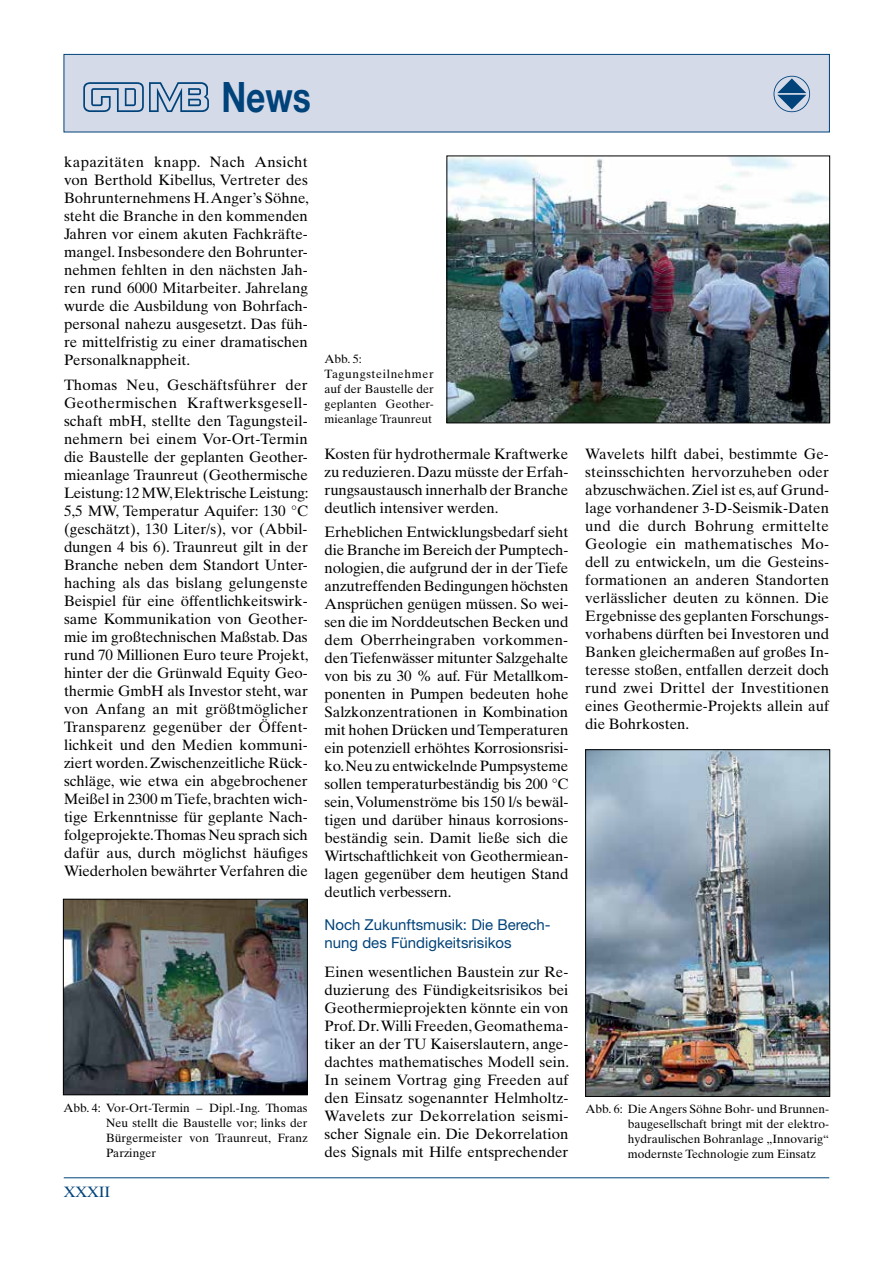
<style>
.page{position:relative;width:893px;height:1263px;background:#fff}
.page>*{position:absolute;margin:0;border:0;box-sizing:border-box;transform-origin:0 0}
.t1{font:54px "ZGDMB1";color:#00437a}
.t2{font:700 42px "Helvetica Neue";color:#00437a;scale:.8 1}
.t3{font:15px/18px "Times Ten";color:#000;text-align:justify}
.t4{font:15px/18px "Helvetica Neue";color:#00437a}
.t5{font:15px "Times Ten";color:#00437a}
.t6{font:12px/15px "Times Ten";color:#000;text-align:justify}
.s1{font-family:"ZGDMB1";font-weight:400;font-size:54px}
</style>
<div class="page">
<hr style="left:64px;top:1177px;width:765px;height:1px;background:#00437a">
<div style="left:64px;top:54px;width:765px;height:78px;background:#d5dae9"></div>
<div style="left:64px;top:54px;width:766px;height:78px;border:1px solid #00437a"></div>
<img style="left:449px;top:158px;width:379px;height:263px">
<div style="left:447px;top:156px;width:383px;height:267px;border:1px solid #000"></div>
<img style="left:587px;top:751px;width:241px;height:344px">
<div style="left:585px;top:749px;width:245px;height:348px;border:1px solid #000"></div>
<img style="left:65px;top:901px;width:241px;height:192px">
<div style="left:63px;top:899px;width:245px;height:196px;border:1px solid #000"></div>
<h2 class="t2" style="left:81px;top:71px;width:289px"><span class="s1">gh</span> News</h2>
<h1 class="t1" style="left:771px;top:74px;width:42px">l</h1>
<p class="t3" style="left:64px;top:153px;width:246px">kapazitäten knapp. Nach Ansicht von Berthold Kibellus, Vertreter des Bohrunternehmens H. Anger’s Söhne, steht die Branche in den kommenden Jahren vor einem akuten Fachkräfte&shy;mangel. Insbesondere den Bohrunter&shy;nehmen fehlten in den nächsten Jah&shy;ren rund 6000 Mitarbeiter. Jahrelang wurde die Ausbildung von Bohrfach&shy;personal nahezu ausgesetzt. Das füh&shy;re mittelfristig zu einer dramatischen Personalknappheit.</p>
<p class="t3" style="left:64px;top:375px;width:246px">Thomas Neu, Geschäftsführer der Geothermischen Kraftwerksgesell&shy;schaft mbH, stellte den Tagungsteil&shy;nehmern bei einem Vor-Ort-Termin die Baustelle der geplanten Geother&shy;mieanlage Traunreut (Geothermische Leistung: 12 MW, Elektrische Leistung:<br>5,5 MW, Temperatur Aquifer: 130 °C (geschätzt), 130 Liter/s), vor (Abbil&shy;dungen 4 bis 6). Traunreut gilt in der Branche neben dem Standort Unter&shy;haching als das bislang gelungenste Beispiel für eine öffentlichkeitswirk&shy;same Kommunikation von Geother&shy;mie im großtechnischen Maßstab. Das rund 70 Millionen Euro teure Projekt, hinter der die Grünwald Equity Geo&shy;thermie GmbH als Investor steht, war von Anfang an mit größtmöglicher Transparenz gegenüber der Öffent&shy;lichkeit und den Medien kommuni&shy;ziert worden. Zwischenzeitliche Rück&shy;schläge, wie etwa ein abgebrochener Meißel in 2300 m Tiefe, brachten wich&shy;tige Erkenntnisse für geplante Nach&shy;folgeprojekte. Thomas Neu sprach sich dafür aus, durch möglichst häufiges Wiederholen bewährter Verfahren die</p>
<p class="t6" style="left:106px;top:1100px;width:203px;text-indent:-43px">Abb. 4: Vor-Ort-Termin – Dipl.-Ing. Thomas Neu stellt die Baustelle vor; links der Bürgermeister von Traunreut, Franz Parzinger</p>
<p class="t5" style="left:64px;top:1183px;width:48px">XXXII</p>
<p class="t6" style="left:325px;top:351px;width:111px;text-align:left">Abb. 5:<br>Tagungsteilnehmer auf der Baustelle der geplanten Geother&shy;mieanlage Traunreut</p>
<p class="t3" style="left:325px;top:444px;width:245px">Kosten für hydrothermale Kraftwerke zu reduzieren. Dazu müsste der Erfah&shy;rungsaustausch innerhalb der Branche deutlich intensiver werden.</p>
<p class="t3" style="left:325px;top:523px;width:245px">Erheblichen Entwicklungsbedarf sieht die Branche im Bereich der Pumptech&shy;nologien, die aufgrund der in der Tiefe anzutreffenden Bedingungen höchsten Ansprüchen genügen müssen. So wei&shy;sen die im Norddeutschen Becken und dem Oberrheingraben vorkommen&shy;den Tiefenwässer mitunter Salzgehalte von bis zu 30 % auf. Für Metallkom&shy;ponenten in Pumpen bedeuten hohe Salzkonzentrationen in Kombination mit hohen Drücken und Temperaturen ein potenziell erhöhtes Korrosionsrisi&shy;ko. Neu zu entwickelnde Pumpsysteme sollen temperaturbeständig bis 200 °C sein, Volumenströme bis 150 l/s bewäl&shy;tigen und darüber hinaus korrosions&shy;beständig sein. Damit ließe sich die Wirtschaftlichkeit von Geothermiean&shy;lagen gegenüber dem heutigen Stand deutlich verbessern.</p>
<p class="t4" style="left:325px;top:915px;width:228px">Noch Zukunftsmusik: Die Berech&shy;nung des Fündigkeitsrisikos</p>
<p class="t3" style="left:325px;top:962px;width:246px">Einen wesentlichen Baustein zur Re&shy;duzierung des Fündigkeitsrisikos bei Geothermieprojekten könnte ein von Prof. Dr. Willi Freeden, Geomathema&shy;tiker an der TU Kaiserslautern, ange&shy;dachtes mathematisches Modell sein.<br>In seinem Vortrag ging Freeden auf den Einsatz sogenannter Helmholtz-Wavelets zur Dekorrelation seismi&shy;scher Signale ein. Die Dekorrelation des Signals mit Hilfe entsprechender</p>
<p class="t3" style="left:585px;top:444px;width:245px">Wavelets hilft dabei, bestimmte Ge&shy;steinsschichten hervorzuheben oder abzuschwächen. Ziel ist es, auf Grund&shy;lage vorhandener 3-D-Seismik-Daten und die durch Bohrung ermittelte Geologie ein mathematisches Mo&shy;dell zu entwickeln, um die Gesteins&shy;formationen an anderen Standorten verlässlicher deuten zu können. Die Ergebnisse des geplanten Forschungs&shy;vorhabens dürften bei Investoren und Banken gleichermaßen auf großes In&shy;teresse stoßen, entfallen derzeit doch rund zwei Drittel der Investitionen eines Geothermie-Projekts allein auf die Bohrkosten.</p>
<p class="t6" style="left:628px;top:1101px;width:203px;text-indent:-43px">Abb. 6: Die Angers Söhne Bohr- und Brunnen&shy;baugesellschaft bringt mit der elektro&shy;hydraulischen Bohranlage „Innovarig“ modernste Technologie zum Einsatz</p>
</div>
